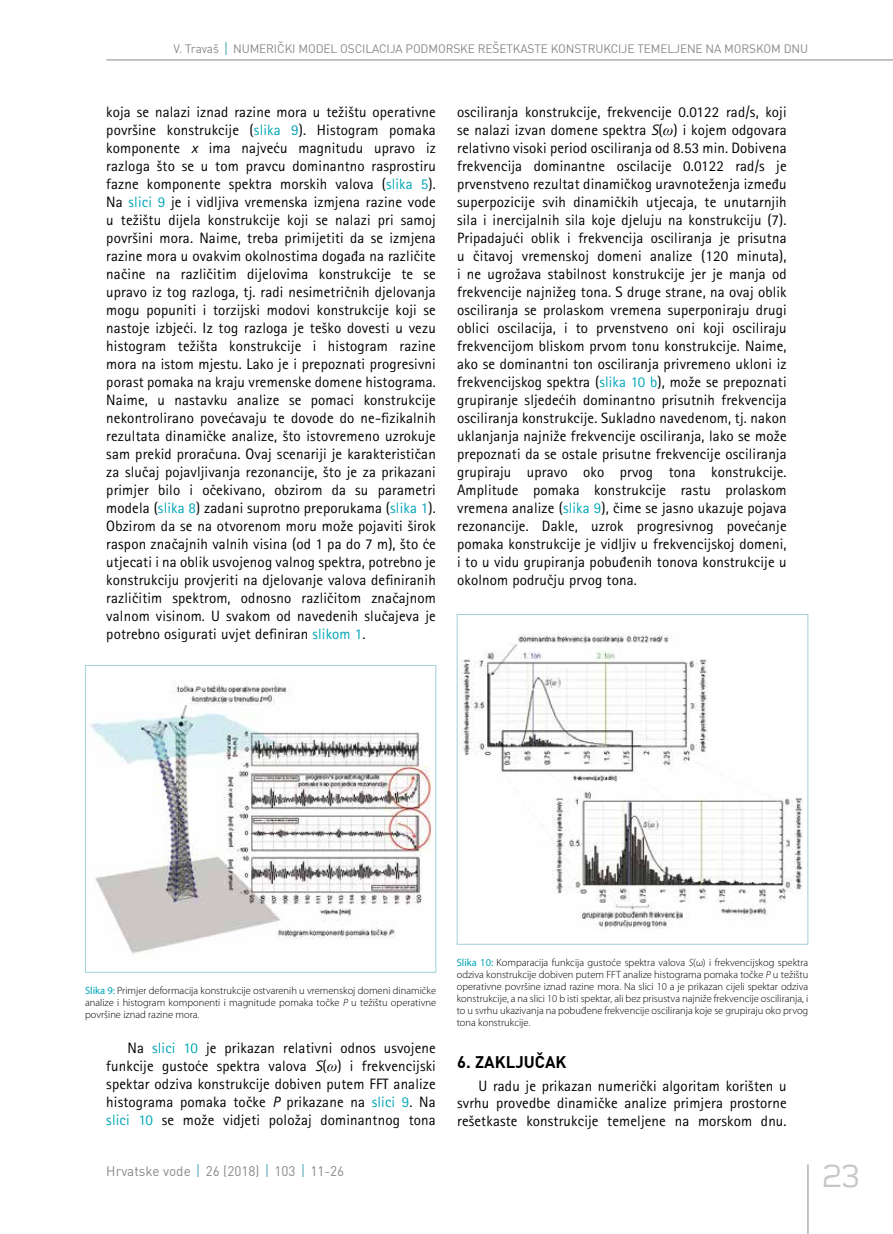
<style>
.page{position:relative;width:893px;height:1234px;background:#fff}
.page>*{position:absolute;margin:0;border:0;box-sizing:border-box;transform-origin:0 0}
.t1{font:300 36px "Teen";color:#c6c7c8}
.t2{font:700 16.5px "DIN";color:#000}
.t3{font:15px/18px "Rotis Sans Serifklemy";letter-spacing:.01em;color:#000;text-align:justify}
.t4{font:13.5px "DIN";color:#87888a}
.t5{font:12px "DIN";letter-spacing:-.01em;color:#87888a}
.t6{font:300 10.5px/12px "Myriad Pro";color:#000;text-align:justify}
.s1{color:#00a5b7}
.s2{font-style:italic}
.s3{font-family:"Times New Roman";font-style:italic}
.s4{font-weight:400;color:#00a5b7}
</style>
<div class="page">
<hr style="left:808px;top:1164px;width:1px;height:69px;background:#87888a">
<hr style="left:106px;top:60px;width:787px;height:1px;background:#87888a">
<svg style="left:198px;top:1164px;width:1px;height:12px"></svg>
<svg style="left:266px;top:1164px;width:2px;height:12px"></svg>
<svg style="left:302px;top:1164px;width:2px;height:12px"></svg>
<svg style="left:225px;top:42px;width:2px;height:12px"></svg>
<img style="left:90px;top:682px;width:342px;height:272px">
<div style="left:85px;top:665px;width:351px;height:307px;border:1px solid #a2d1d9"></div>
<img style="left:459px;top:634px;width:344px;height:295px">
<div style="left:457px;top:614px;width:351px;height:330px;border:1px solid #a2d1d9"></div>
<p class="t5" style="left:174px;top:41px;width:143px">V. TRAVAŠ NUMERIČKI MODE</p>
<p class="t5" style="left:331px;top:41px;width:17px">L OSCI</p>
<p class="t5" style="left:365px;top:41px;width:14px">LACIJA</p>
<p class="t5" style="left:406px;top:41px;width:8px">POD</p>
<p class="t5" style="left:428px;top:41px;width:18px">MORSKE</p>
<p class="t5" style="left:478px;top:41px;width:30px">REŠETKASTE</p>
<p class="t5" style="left:551px;top:41px;width:8px">KONSTRUKCIJE</p>
<p class="t5" style="left:637px;top:41px;width:45px">TEMELJENE</p>
<p class="t5" style="left:706px;top:41px;width:37px">NA MORSKO</p>
<p class="t5" style="left:771px;top:41px;width:21px">M DNU</p>
<p class="t3" style="left:106px;top:102px;width:331px">koja se nalazi iznad razine mora u težištu operativne površine konstrukcije (<span class="s1">slika 9</span>). Histogram pomaka komponente <span class="s2">x</span> ima najveću magnitudu upravo iz razloga što se u tom pravcu dominantno rasprostiru fazne komponente spektra morskih valova (<span class="s1">slika 5</span>).<br>Na <span class="s1">slici 9</span> je i vidljiva vremenska izmjena razine vode u težištu dijela konstrukcije koji se nalazi pri samoj površini mora. Naime, treba primijetiti da se izmjena razine mora u ovakvim okolnostima događa na različite načine na različitim dijelovima konstrukcije te se upravo iz tog razloga, tj. radi nesimetričnih djelovanja mogu popuniti i torzijski modovi konstrukcije koji se nastoje izbjeći. Iz tog razloga je teško dovesti u vezu histogram težišta konstrukcije i histogram razine mora na istom mjestu. Lako je i prepoznati progresivni porast pomaka na kraju vremenske domene histograma.<br>Naime, u nastavku analize se pomaci konstrukcije nekontrolirano povećavaju te dovode do ne-fizikalnih rezultata dinamičke analize, što istovremeno uzrokuje sam prekid proračuna. Ovaj scenariji je karakterističan za slučaj pojavljivanja rezonancije, što je za prikazani primjer bilo i očekivano, obzirom da su parametri modela (<span class="s1">slika 8</span>) zadani suprotno preporukama (<span class="s1">slika 1</span>).<br>Obzirom da se na otvorenom moru može pojaviti širok raspon značajnih valnih visina (od 1 pa do 7 m), što će utjecati i na oblik usvojenog valnog spektra, potrebno je konstrukciju provjeriti na djelovanje valova definiranih različitim spektrom, odnosno različitom značajnom valnom visinom. U svakom od navedenih slučajeva je potrebno osigurati uvjet definiran <span class="s1">slikom 1</span>.</p>
<p class="t3" style="left:457px;top:102px;width:331px">osciliranja konstrukcije, frekvencije 0.0122 rad/s, koji se nalazi izvan domene spektra <span class="s2">S</span>(<span class="s3">ω</span>) i kojem odgovara relativno visoki period osciliranja od 8.53 min. Dobivena frekvencija dominantne oscilacije 0.0122 rad/s je prvenstveno rezultat dinamičkog uravnoteženja između superpozicije svih dinamičkih utjecaja, te unutarnjih sila i inercijalnih sila koje djeluju na konstrukciju (7).<br>Pripadajući oblik i frekvencija osciliranja je prisutna u čitavoj vremenskoj domeni analize (120 minuta), i ne ugrožava stabilnost konstrukcije jer je manja od frekvencije najnižeg tona. S druge strane, na ovaj oblik osciliranja se prolaskom vremena superponiraju drugi oblici oscilacija, i to prvenstveno oni koji osciliraju frekvencijom bliskom prvom tonu konstrukcije. Naime, ako se dominantni ton osciliranja privremeno ukloni iz frekvencijskog spektra (<span class="s1">slika 10 b</span>), može se prepoznati grupiranje sljedećih dominantno prisutnih frekvencija osciliranja konstrukcije. Sukladno navedenom, tj. nakon uklanjanja najniže frekvencije osciliranja, lako se može prepoznati da se ostale prisutne frekvencije osciliranja grupiraju upravo oko prvog tona konstrukcije.<br>Amplitude pomaka konstrukcije rastu prolaskom vremena analize (<span class="s1">slika 9</span>), čime se jasno ukazuje pojava rezonancije. Dakle, uzrok progresivnog povećanje pomaka konstrukcije je vidljiv u frekvencijskoj domeni, i to u vidu grupiranja pobuđenih tonova konstrukcije u okolnom području prvog tona.</p>
<p class="t6" style="left:85px;top:983px;width:353px"><span class="s4">Slika 9:</span> Primjer deformacija konstrukcije ostvarenih u vremenskoj domeni dinamičke analize i histogram komponenti i magnitude pomaka točke <span class="s2">P</span> u težištu operativne površine iznad razine mora.</p>
<p class="t3" style="left:106px;top:1038px;width:331px;text-indent:21px">Na <span class="s1">slici 10</span> je prikazan relativni odnos usvojene funkcije gustoće spektra valova <span class="s2">S</span>(<span class="s3">ω</span>) i frekvencijski spektar odziva konstrukcije dobiven putem FFT analize histograma pomaka točke <span class="s2">P</span> prikazane na <span class="s1">slici 9</span>. Na <span class="s1">slici 10</span> se može vidjeti položaj dominantnog tona</p>
<p class="t4" style="left:106px;top:1161px;width:240px">HRVATSKE VODE 26 (2018) 103 11-26</p>
<p class="t6" style="left:457px;top:955px;width:353px"><span class="s4">Slika 10:</span> Komparacija funkcija gustoće spektra valova <span class="s2">S</span>(ω) i frekvencijskog spektra odziva konstrukcije dobiven putem FFT analize histograma pomaka točke <span class="s2">P</span> u težištu operativne površine iznad razine mora. Na slici 10 a je prikazan cijeli spektar odziva konstrukcije, a na slici 10 b isti spektar, ali bez prisustva najniže frekvencije osciliranja, i to u svrhu ukazivanja na pobuđene frekvencije osciliranja koje se grupiraju oko prvog tona konstrukcije.</p>
<p class="t2" style="left:457px;top:1050px;width:111px">6. ZAKLJUČAK</p>
<p class="t3" style="left:457px;top:1076px;width:331px;text-indent:21px">U radu je prikazan numerički algoritam korišten u svrhu provedbe dinamičke analize primjera prostorne rešetkaste konstrukcije temeljene na morskom dnu.</p>
<h1 class="t1" style="left:821px;top:1156px;width:40px">23</h1>
</div>
